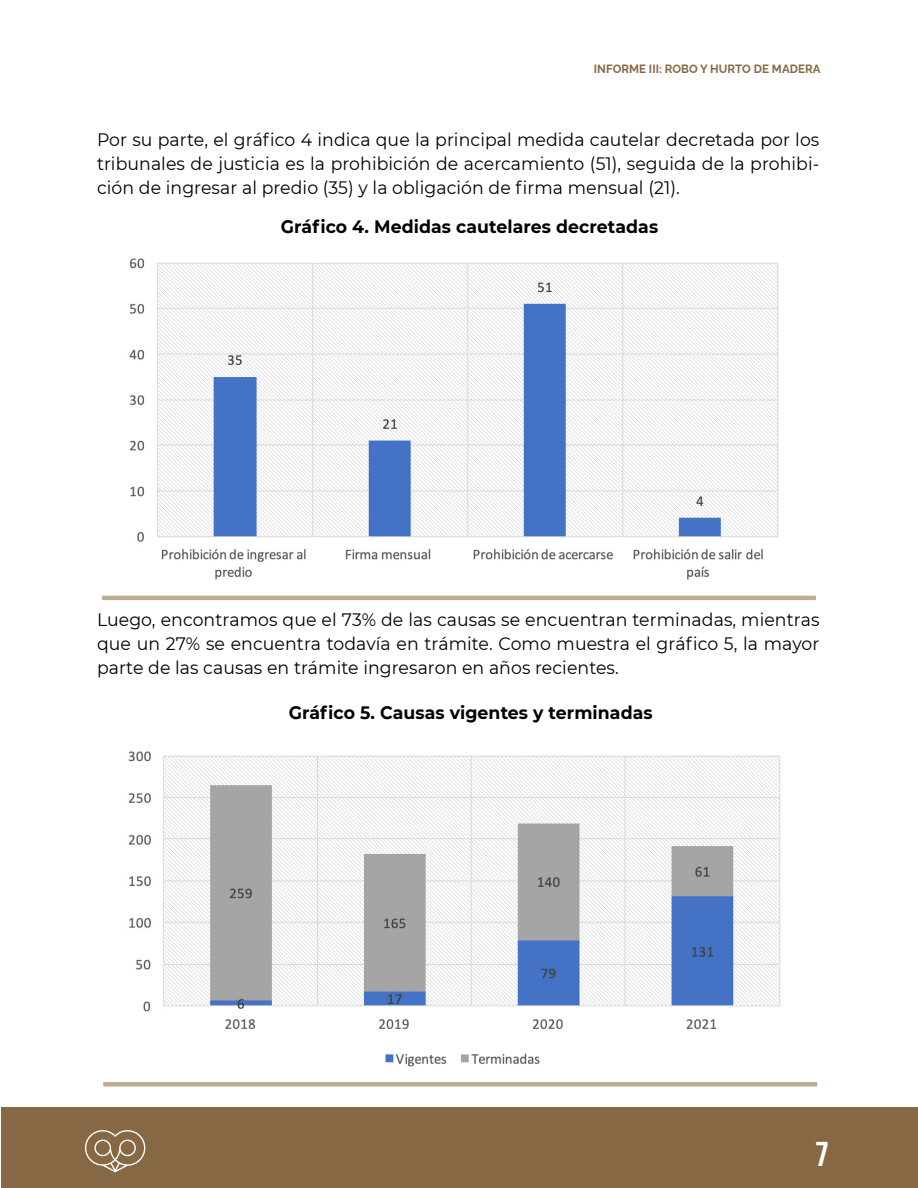
<style>
.page{position:relative;width:918px;height:1188px;background:#fff}
.page>*{position:absolute;margin:0;border:0;box-sizing:border-box;transform-origin:0 0}
.t1{font:700 34.5px "Bebas Neue";color:#fff}
.t2{font:18px/24px "Montserrat";letter-spacing:.005em;color:#000;text-align:justify;scale:.96 1}
.t3{font:700 18px "Montserrat";letter-spacing:.005em;color:#000;scale:.96 1}
.t4{font:700 12px "Raleway";letter-spacing:.005em;color:#876844;scale:.96 1}
</style>
<div class="page">
<div style="left:1px;top:1108px;width:917px;height:80px;background:#876844"></div>
<svg style="left:85px;top:1130px;width:60px;height:42px"></svg>
<img style="left:129px;top:258px;width:650px;height:322px">
<hr style="left:102px;top:596px;width:714px;height:4px;background:#bfac97">
<img style="left:128px;top:751px;width:653px;height:316px">
<div style="left:103px;top:1082px;width:714px;height:5px;background:#bfac97"></div>
<p class="t4" style="left:594px;top:59px;width:238px">INFORME III: ROBO Y HURTO DE MADERA</p>
<p class="t2" style="left:97px;top:127px;width:754px">Por su parte, el gráfico 4 indica que la principal medida cautelar decretada por los tribunales de justicia es la prohibición de acercamiento (51), seguida de la prohibi&shy;ción de ingresar al predio (35) y la obligación de firma mensual (21).</p>
<p class="t3" style="left:281px;top:213px;width:395px">Gráfico 4. Medidas cautelares decretadas</p>
<p class="t2" style="left:97px;top:607px;width:754px">Luego, encontramos que el 73% de las causas se encuentran terminadas, mientras que un 27% se encuentra todavía en trámite. Como muestra el gráfico 5, la mayor parte de las causas en trámite ingresaron en años recientes.</p>
<p class="t3" style="left:289px;top:700px;width:381px">Gráfico 5. Causas vigentes y terminadas</p>
<h1 class="t1" style="left:815px;top:1135px;width:15px">7</h1>
</div>
